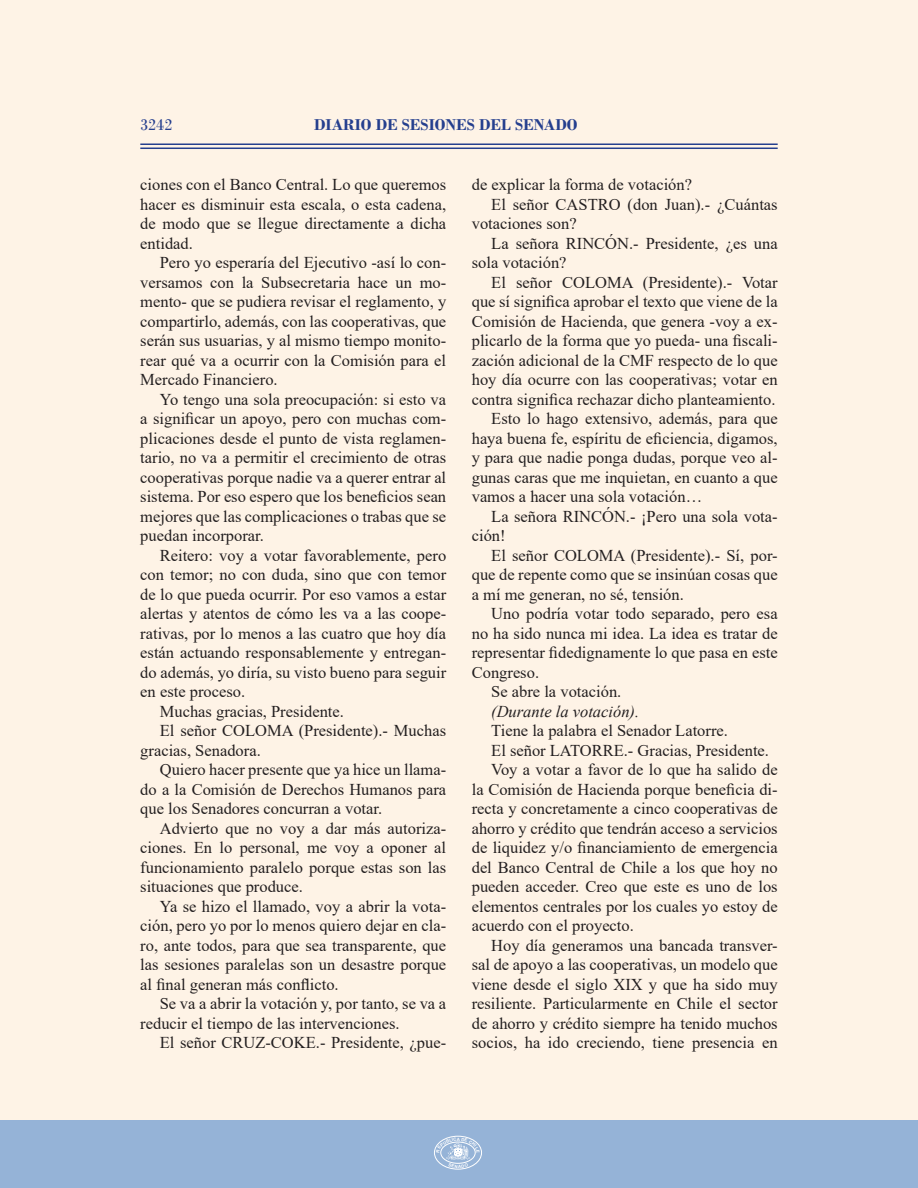
<style>
.page{position:relative;width:918px;height:1188px;background:#fff}
.page>*{position:absolute;margin:0;border:0;box-sizing:border-box;transform-origin:0 0}
.Párrafo_Texto_Sesión{font:16.5px/19.5px "Times New Roman";color:#231f20;text-align:justify}
.t1{font:700 16.5px "Bodoni";color:#253f8e}
.Párrafo_Texto_Sesión-2{font:italic 16.5px "Times New Roman";color:#231f20}
.t2{font:16.5px "Bodoni";color:#253f8e}
.t3{font:700 4.5px "Arial";color:#fff}
</style>
<div class="page">
<div style="left:0;top:1120px;width:918px;height:68px;background:#95b3d7"></div>
<div style="left:434px;top:1136px;width:48px;height:33px;border:1px solid #fff;border-radius:50%"></div>
<hr style="left:140px;top:148px;width:638px;height:1px;background:#253f8e">
<hr style="left:140px;top:144px;width:638px;height:1px;background:#253f8e">
<svg style="left:436px;top:1137px;width:44px;height:31px"></svg>
<p class="t2" style="left:140px;top:115px;width:34px">3242</p>
<p class="t1" style="left:314px;top:114px;width:265px">DIARIO DE SESIONES DEL SENADO</p>
<p class="Párrafo_Texto_Sesión" style="left:140px;top:174px;width:307px">ciones con el Banco Central. Lo que queremos hacer es disminuir esta escala, o esta cadena, de modo que se llegue directamente a dicha entidad.</p>
<p class="Párrafo_Texto_Sesión" style="left:140px;top:252px;width:307px;text-indent:20px">Pero yo esperaría del Ejecutivo -así lo con&shy;versamos con la Subsecretaria hace un mo&shy;mento- que se pudiera revisar el reglamento, y compartirlo, además, con las cooperativas, que serán sus usuarias, y al mismo tiempo monito&shy;rear qué va a ocurrir con la Comisión para el Mercado Financiero.</p>
<p class="Párrafo_Texto_Sesión" style="left:140px;top:389px;width:307px;text-indent:20px">Yo tengo una sola preocupación: si esto va a significar un apoyo, pero con muchas com&shy;plicaciones desde el punto de vista reglamen&shy;tario, no va a permitir el crecimiento de otras cooperativas porque nadie va a querer entrar al sistema. Por eso espero que los beneficios sean mejores que las complicaciones o trabas que se puedan incorporar.</p>
<p class="Párrafo_Texto_Sesión" style="left:140px;top:545px;width:307px;text-indent:20px">Reitero: voy a votar favorablemente, pero con temor; no con duda, sino que con temor de lo que pueda ocurrir. Por eso vamos a estar alertas y atentos de cómo les va a las coope&shy;rativas, por lo menos a las cuatro que hoy día están actuando responsablemente y entregan&shy;do además, yo diría, su visto bueno para seguir en este proceso.</p>
<p class="Párrafo_Texto_Sesión" style="left:160px;top:701px;width:186px">Muchas gracias, Presidente.</p>
<p class="Párrafo_Texto_Sesión" style="left:140px;top:720px;width:307px;text-indent:20px">El señor COLOMA (Presidente).- Muchas gracias, Senadora.</p>
<p class="Párrafo_Texto_Sesión" style="left:140px;top:759px;width:307px;text-indent:20px">Quiero hacer presente que ya hice un llama&shy;do a la Comisión de Derechos Humanos para que los Senadores concurran a votar.</p>
<p class="Párrafo_Texto_Sesión" style="left:140px;top:818px;width:307px;text-indent:20px">Advierto que no voy a dar más autoriza&shy;ciones. En lo personal, me voy a oponer al funcionamiento paralelo porque estas son las situaciones que produce.</p>
<p class="Párrafo_Texto_Sesión" style="left:140px;top:896px;width:307px;text-indent:20px">Ya se hizo el llamado, voy a abrir la vota&shy;ción, pero yo por lo menos quiero dejar en cla&shy;ro, ante todos, para que sea transparente, que las sesiones paralelas son un desastre porque al final generan más conflicto.</p>
<p class="Párrafo_Texto_Sesión" style="left:140px;top:993px;width:307px;text-indent:20px">Se va a abrir la votación y, por tanto, se va a reducir el tiempo de las intervenciones.</p>
<p class="Párrafo_Texto_Sesión" style="left:160px;top:1032px;width:288px">El señor CRUZ-COKE.- Presidente, ¿pue-</p>
<p class="Párrafo_Texto_Sesión" style="left:472px;top:174px;width:222px">de explicar la forma de votación?</p>
<p class="Párrafo_Texto_Sesión" style="left:472px;top:194px;width:307px;text-indent:20px">El señor CASTRO (don Juan).- ¿Cuántas votaciones son?</p>
<p class="Párrafo_Texto_Sesión" style="left:472px;top:233px;width:307px;text-indent:20px">La señora RINCÓN.- Presidente, ¿es una sola votación?</p>
<p class="Párrafo_Texto_Sesión" style="left:472px;top:272px;width:307px;text-indent:20px">El señor COLOMA (Presidente).- Votar que sí significa aprobar el texto que viene de la Comisión de Hacienda, que genera -voy a ex&shy;plicarlo de la forma que yo pueda- una fiscali&shy;zación adicional de la CMF respecto de lo que hoy día ocurre con las cooperativas; votar en contra significa rechazar dicho planteamiento.</p>
<p class="Párrafo_Texto_Sesión" style="left:472px;top:408px;width:307px;text-indent:20px">Esto lo hago extensivo, además, para que haya buena fe, espíritu de eficiencia, digamos, y para que nadie ponga dudas, porque veo al&shy;gunas caras que me inquietan, en cuanto a que vamos a hacer una sola votación…</p>
<p class="Párrafo_Texto_Sesión" style="left:472px;top:506px;width:307px;text-indent:20px">La señora RINCÓN.- ¡Pero una sola vota&shy;ción!</p>
<p class="Párrafo_Texto_Sesión" style="left:472px;top:545px;width:307px;text-indent:20px">El señor COLOMA (Presidente).- Sí, por&shy;que de repente como que se insinúan cosas que a mí me generan, no sé, tensión.</p>
<p class="Párrafo_Texto_Sesión" style="left:472px;top:603px;width:307px;text-indent:20px">Uno podría votar todo separado, pero esa no ha sido nunca mi idea. La idea es tratar de representar fidedignamente lo que pasa en este Congreso.</p>
<p class="Párrafo_Texto_Sesión" style="left:491px;top:681px;width:132px">Se abre la votación.</p>
<p class="Párrafo_Texto_Sesión-2" style="left:491px;top:700px;width:150px">(Durante la votación).</p>
<p class="Párrafo_Texto_Sesión" style="left:491px;top:720px;width:238px">Tiene la palabra el Senador Latorre.</p>
<p class="Párrafo_Texto_Sesión" style="left:491px;top:740px;width:279px">El señor LATORRE.- Gracias, Presidente.</p>
<p class="Párrafo_Texto_Sesión" style="left:472px;top:759px;width:307px;text-indent:20px">Voy a votar a favor de lo que ha salido de la Comisión de Hacienda porque beneficia di&shy;recta y concretamente a cinco cooperativas de ahorro y crédito que tendrán acceso a servicios de liquidez y/o financiamiento de emergencia del Banco Central de Chile a los que hoy no pueden acceder. Creo que este es uno de los elementos centrales por los cuales yo estoy de acuerdo con el proyecto.</p>
<p class="Párrafo_Texto_Sesión" style="left:472px;top:935px;width:307px;text-indent:20px">Hoy día generamos una bancada transver&shy;sal de apoyo a las cooperativas, un modelo que viene desde el siglo XIX y que ha sido muy resiliente. Particularmente en Chile el sector de ahorro y crédito siempre ha tenido muchos socios, ha ido creciendo, tiene presencia en</p>
<p class="t3" style="left:457px;top:1136px;width:5px">A</p>
</div>
